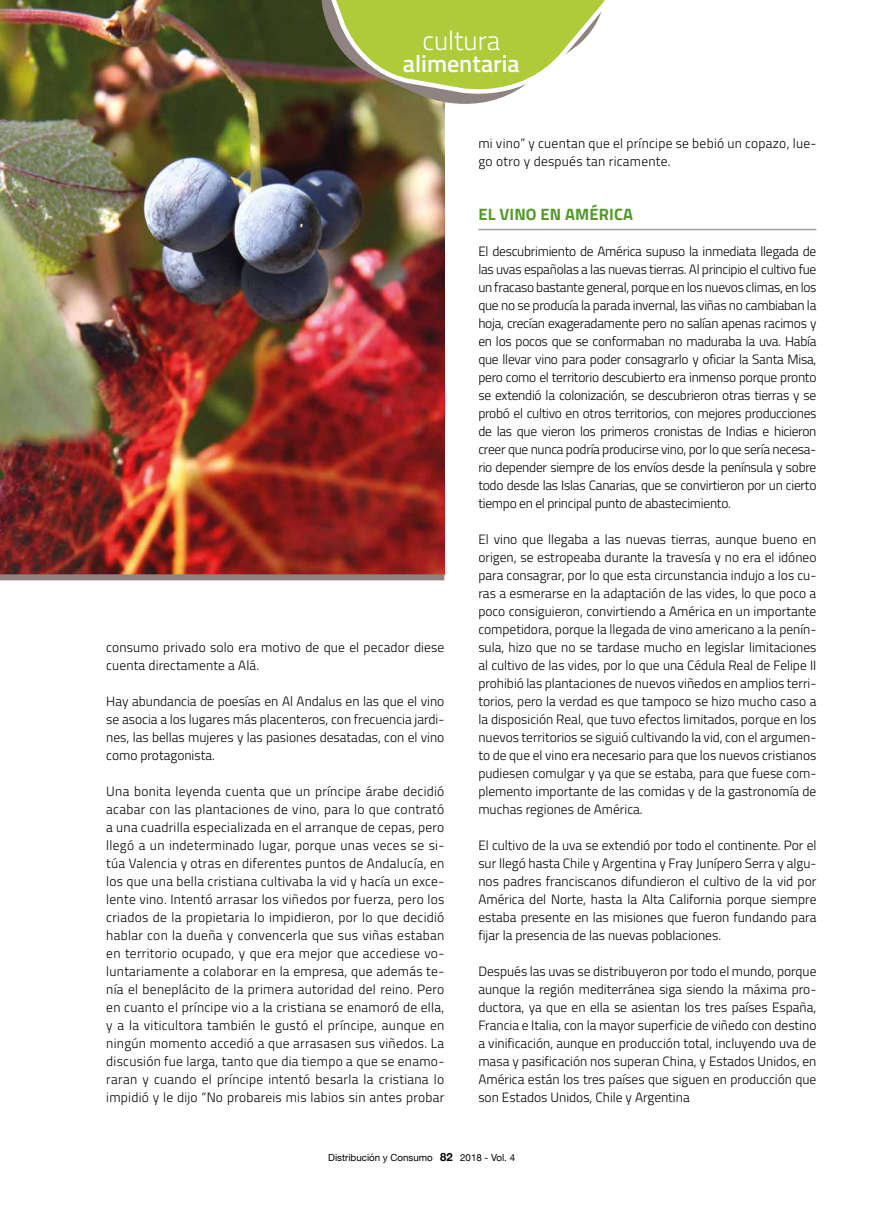
<style>
.page{position:relative;width:893px;height:1212px;background:#fff}
.page>*{position:absolute;margin:0;border:0;box-sizing:border-box;transform-origin:0 0}
.t1{font:300 27px "Titillium";color:#fff}
.t2{font:600 24px "Titillium";color:#fff}
.t3{font:700 16.5px "Titillium";letter-spacing:.01em;color:#549929}
.t4{font:300 13.5px/18px "Titillium";color:#000;text-align:justify}
.t5{font:300 13.5px/18px "Titillium";letter-spacing:.02em;color:#000}
.t6{font:9.75px "Helvetica Neue";color:#000}
.s1{font-weight:700;font-size:11.25px}
</style>
<div class="page">
<hr style="left:478px;top:229px;width:338px;height:1px;background:#aa9f9d">
<img style="left:0;top:0;width:444px;height:574px">
<div style="left:0;top:574px;width:444px;height:6px;background:#8e8380"></div>
<svg style="left:303px;top:0;width:302px;height:120px"></svg>
<h1 class="t1" style="left:422px;top:21px;width:80px">cultura</h1>
<h2 class="t2" style="left:403px;top:46px;width:118px">alimentaria</h2>
<p class="t4" style="left:106px;top:638px;width:339px">consumo privado solo era motivo de que el pecador diese cuenta directamente a Alá.</p>
<p class="t4" style="left:106px;top:692px;width:340px">Hay abundancia de poesías en Al Andalus en las que el vino se asocia a los lugares más placenteros, con frecuencia jardi&shy;nes, las bellas mujeres y las pasiones desatadas, con el vino como protagonista.</p>
<p class="t4" style="left:106px;top:782px;width:340px">Una bonita leyenda cuenta que un príncipe árabe decidió acabar con las plantaciones de vino, para lo que contrató a una cuadrilla especializada en el arranque de cepas, pero llegó a un indeterminado lugar, porque unas veces se si&shy;túa Valencia y otras en diferentes puntos de Andalucía, en los que una bella cristiana cultivaba la vid y hacía un exce&shy;lente vino. Intentó arrasar los viñedos por fuerza, pero los criados de la propietaria lo impidieron, por lo que decidió hablar con la dueña y convencerla que sus viñas estaban en territorio ocupado, y que era mejor que accediese vo&shy;luntariamente a colaborar en la empresa, que además te&shy;nía el beneplácito de la primera autoridad del reino. Pero en cuanto el príncipe vio a la cristiana se enamoró de ella, y a la viticultora también le gustó el príncipe, aunque en ningún momento accedió a que arrasasen sus viñedos. La discusión fue larga, tanto que dia tiempo a que se enamo&shy;raran y cuando el príncipe intentó besarla la cristiana lo impidió y le dijo “No probareis mis labios sin antes probar</p>
<p class="t5" style="left:478px;top:134px;width:340px">mi vino” y cuentan que el príncipe se bebió un copazo, lue&shy;go otro y después tan ricamente.</p>
<p class="t3" style="left:478px;top:202px;width:156px">EL VINO EN AMÉRICA</p>
<p class="t4" style="left:478px;top:242px;width:340px">El descubrimiento de América supuso la inmediata llegada de las uvas españolas a las nuevas tierras. Al principio el cultivo fue un fracaso bastante general, porque en los nuevos climas, en los que no se producía la parada invernal, las viñas no cambiaban la hoja, crecían exageradamente pero no salían apenas racimos y en los pocos que se conformaban no maduraba la uva. Había que llevar vino para poder consagrarlo y oficiar la Santa Misa, pero como el territorio descubierto era inmenso porque pronto se extendió la colonización, se descubrieron otras tierras y se probó el cultivo en otros territorios, con mejores producciones de las que vieron los primeros cronistas de Indias e hicieron creer que nunca podría producirse vino, por lo que sería necesa&shy;rio depender siempre de los envíos desde la península y sobre todo desde las Islas Canarias, que se convirtieron por un cierto tiempo en el principal punto de abastecimiento.</p>
<p class="t4" style="left:478px;top:530px;width:340px">El vino que llegaba a las nuevas tierras, aunque bueno en origen, se estropeaba durante la travesía y no era el idóneo para consagrar, por lo que esta circunstancia indujo a los cu&shy;ras a esmerarse en la adaptación de las vides, lo que poco a poco consiguieron, convirtiendo a América en un importante competidora, porque la llegada de vino americano a la penín&shy;sula, hizo que no se tardase mucho en legislar limitaciones al cultivo de las vides, por lo que una Cédula Real de Felipe II prohibió las plantaciones de nuevos viñedos en amplios terri&shy;torios, pero la verdad es que tampoco se hizo mucho caso a la disposición Real, que tuvo efectos limitados, porque en los nuevos territorios se siguió cultivando la vid, con el argumen&shy;to de que el vino era necesario para que los nuevos cristianos pudiesen comulgar y ya que se estaba, para que fuese com&shy;plemento importante de las comidas y de la gastronomía de muchas regiones de América.</p>
<p class="t4" style="left:478px;top:836px;width:340px">El cultivo de la uva se extendió por todo el continente. Por el sur llegó hasta Chile y Argentina y Fray Junípero Serra y algu&shy;nos padres franciscanos difundieron el cultivo de la vid por América del Norte, hasta la Alta California porque siempre estaba presente en las misiones que fueron fundando para fijar la presencia de las nuevas poblaciones.</p>
<p class="t4" style="left:478px;top:962px;width:340px">Después las uvas se distribuyeron por todo el mundo, porque aunque la región mediterránea siga siendo la máxima pro&shy;ductora, ya que en ella se asientan los tres países España, Francia e Italia, con la mayor superficie de viñedo con destino a vinificación, aunque en producción total, incluyendo uva de masa y pasificación nos superan China, y Estados Unidos, en América están los tres países que siguen en producción que son Estados Unidos, Chile y Argentina</p>
<p class="t6" style="left:328px;top:1150px;width:126px">Distribución y Consumo <span class="s1">82</span></p>
<p class="t6" style="left:460px;top:1150px;width:56px">2018 - Vol. 4</p>
</div>
